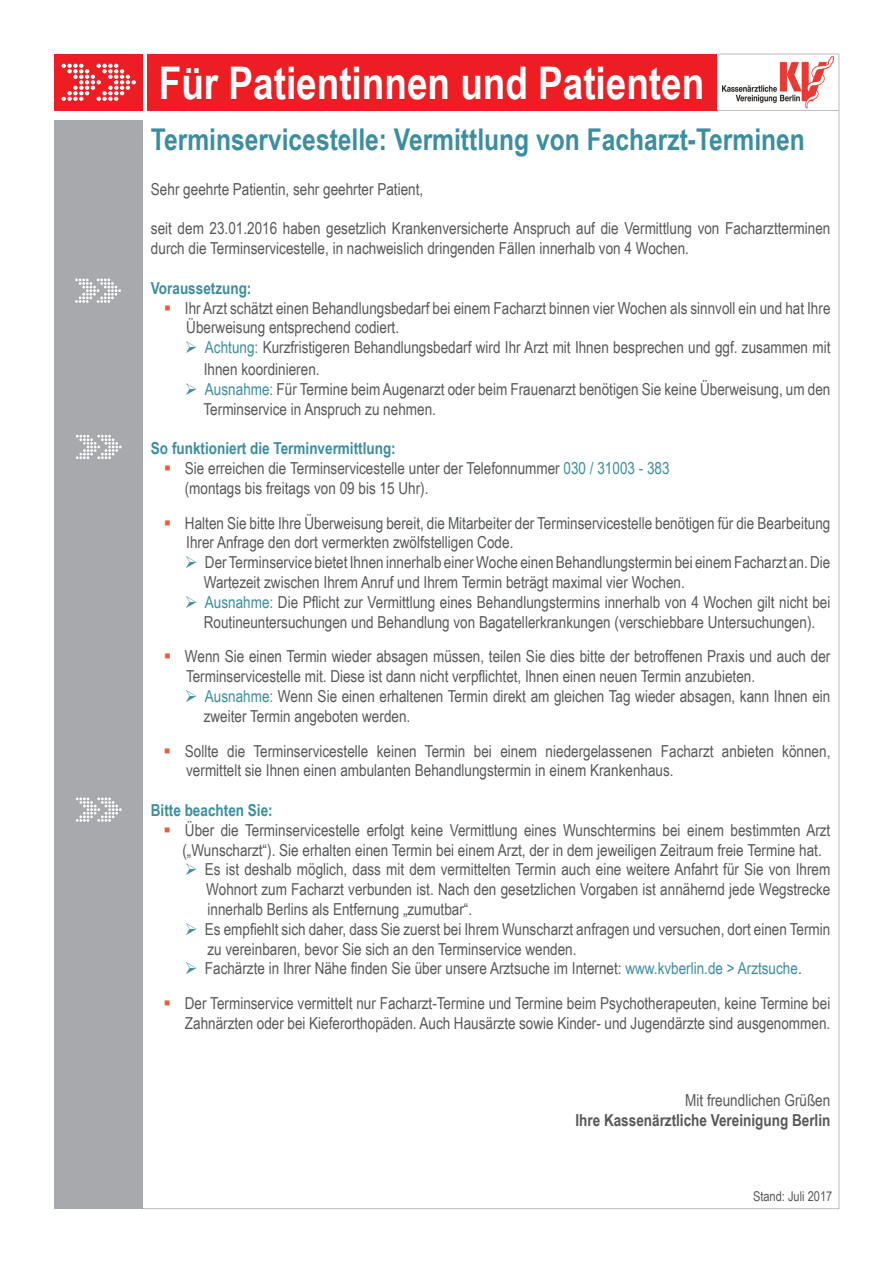
<style>
.page{position:relative;width:893px;height:1263px;background:#fff}
.page>*{position:absolute;margin:0;border:0;box-sizing:border-box;transform-origin:0 0}
.t1{font:700 45px "Arial Narrow";color:#fff}
.t2{font:700 30px "Arial Narrow";color:#3b8ea1}
.t3{font:16.5px/19.8px "Arial Narrow";color:#57585a}
.t4{font:700 16.5px "Arial Narrow";color:#57585a}
.t5{font:700 16.5px "Arial Narrow";color:#3b8ea1}
.t6{font:13.5px "Arial Narrow";color:#57585a}
.s1{color:#3b8ea1}
.s2{font-weight:700;color:#3b8ea1}
</style>
<div class="page">
<div style="left:54px;top:54px;width:88px;height:57px;background:#ee1d23"></div>
<svg style="left:62px;top:64px;width:74px;height:37px"></svg>
<div style="left:147px;top:54px;width:569px;height:57px;background:#ee1d23"></div>
<div style="left:54px;top:120px;width:88px;height:1089px;background:#a8a9ad"></div>
<svg style="left:75px;top:279px;width:46px;height:24px"></svg>
<img style="left:722px;top:56px;width:111px;height:53px">
<hr style="left:839px;top:54px;width:1px;height:1155px;background:#231f20">
<hr style="left:716px;top:54px;width:123px;height:1px;background:#231f20">
<hr style="left:716px;top:110px;width:123px;height:1px;background:#231f20">
<svg style="left:76px;top:435px;width:46px;height:24px"></svg>
<svg style="left:76px;top:797px;width:46px;height:25px"></svg>
<hr style="left:142px;top:1208px;width:697px;height:1px;background:#231f20">
<h1 class="t1" style="left:159px;top:49px;width:547px">Für Patientinnen und Patienten</h1>
<h2 class="t2" style="left:151px;top:117px;width:656px">Terminservicestelle: Vermittlung von Facharzt-Terminen</h2>
<p class="t3" style="left:151px;top:179px;width:274px">Sehr geehrte Patientin, sehr geehrter Patient,</p>
<p class="t3" style="left:151px;top:218px;width:681px">seit dem 23.01.2016 haben gesetzlich Krankenversicherte Anspruch auf die Vermittlung von Facharztterminen durch die Terminservicestelle, in nachweislich dringenden Fällen innerhalb von 4 Wochen.</p>
<p class="t5" style="left:151px;top:276px;width:102px">Voraussetzung:</p>
<p class="t3" style="left:185px;top:297px;width:647px">Ihr Arzt schätzt einen Behandlungsbedarf bei einem Facharzt binnen vier Wochen als sinnvoll ein und hat Ihre<br>Überweisung entsprechend codiert.</p>
<p class="t3" style="left:204px;top:336px;width:628px;line-height:21.6px"><span class="s1">Achtung:</span> Kurzfristigeren Behandlungsbedarf wird Ihr Arzt mit Ihnen besprechen und ggf. zusammen mit<br>Ihnen koordinieren.</p>
<p class="t3" style="left:204px;top:378px;width:628px"><span class="s1">Ausnahme:</span> Für Termine beim Augenarzt oder beim Frauenarzt benötigen Sie keine Überweisung, um den<br>Terminservice in Anspruch zu nehmen.</p>
<p class="t3" style="left:185px;top:438px;width:486px;text-indent:-34px"><span class="s2">So funktioniert die Terminvermittlung:<br></span>Sie erreichen die Terminservicestelle unter der Telefonnummer <span class="s1">030 / 31003 - 383 </span>(montags bis freitags von 09 bis 15 Uhr).</p>
<p class="t3" style="left:185px;top:512px;width:647px">Halten Sie bitte Ihre Überweisung bereit, die Mitarbeiter der Terminservicestelle benötigen für die Bearbeitung<br>Ihrer Anfrage den dort vermerkten zwölfstelligen Code.</p>
<p class="t3" style="left:204px;top:552px;width:628px">Der Terminservice bietet Ihnen innerhalb einer Woche einen Behandlungstermin bei einem Facharzt an. Die Wartezeit zwischen Ihrem Anruf und Ihrem Termin beträgt maximal vier Wochen.<br><span class="s1">Ausnahme:</span> Die Pflicht zur Vermittlung eines Behandlungstermins innerhalb von 4 Wochen gilt nicht bei Routineuntersuchungen und Behandlung von Bagatellerkrankungen (verschiebbare Untersuchungen).</p>
<p class="t3" style="left:185px;top:646px;width:647px">Wenn Sie einen Termin wieder absagen müssen, teilen Sie dies bitte der betroffenen Praxis und auch der<br>Terminservicestelle mit. Diese ist dann nicht verpflichtet, Ihnen einen neuen Termin anzubieten.</p>
<p class="t3" style="left:204px;top:686px;width:628px"><span class="s1">Ausnahme:</span> Wenn Sie einen erhaltenen Termin direkt am gleichen Tag wieder absagen, kann Ihnen ein zweiter Termin angeboten werden.</p>
<p class="t3" style="left:185px;top:740px;width:647px">Sollte die Terminservicestelle keinen Termin bei einem niedergelassenen Facharzt anbieten können, vermittelt sie Ihnen einen ambulanten Behandlungstermin in einem Krankenhaus.</p>
<p class="t5" style="left:151px;top:798px;width:123px">Bitte beachten Sie:</p>
<p class="t3" style="left:185px;top:819px;width:647px">Über die Terminservicestelle erfolgt keine Vermittlung eines Wunschtermins bei einem bestimmten Arzt</p>
<p class="t3" style="left:182px;top:839px;width:641px">(„Wunscharzt“). Sie erhalten einen Termin bei einem Arzt, der in dem jeweiligen Zeitraum freie Termine hat.</p>
<p class="t3" style="left:205px;top:859px;width:627px">Es ist deshalb möglich, dass mit dem vermittelten Termin auch eine weitere Anfahrt für Sie von Ihrem</p>
<p class="t3" style="left:206px;top:879px;width:626px">Wohnort zum Facharzt verbunden ist. Nach den gesetzlichen Vorgaben ist annähernd jede Wegstrecke</p>
<p class="t3" style="left:207px;top:899px;width:266px">innerhalb Berlins als Entfernung „zumutbar“.</p>
<p class="t3" style="left:205px;top:918px;width:627px">Es empfiehlt sich daher, dass Sie zuerst bei Ihrem Wunscharzt anfragen und versuchen, dort einen Termin</p>
<p class="t3" style="left:207px;top:938px;width:371px">zu vereinbaren, bevor Sie sich an den Terminservice wenden.</p>
<p class="t3" style="left:205px;top:958px;width:598px">Fachärzte in Ihrer Nähe finden Sie über unsere Arztsuche im Internet: <span class="s1">www.kvberlin.de &gt; Arztsuche</span>.</p>
<p class="t3" style="left:185px;top:993px;width:647px">Der Terminservice vermittelt nur Facharzt-Termine und Termine beim Psychotherapeuten, keine Termine bei<br>Zahnärzten oder bei Kieferorthopäden. Auch Hausärzte sowie Kinder- und Jugendärzte sind ausgenommen.</p>
<p class="t3" style="left:685px;top:1090px;width:147px">Mit freundlichen Grüßen</p>
<p class="t4" style="left:575px;top:1108px;width:256px">Ihre Kassenärztliche Vereinigung Berlin</p>
<p class="t6" style="left:753px;top:1186px;width:81px">Stand: Juli 2017</p>
</div>
